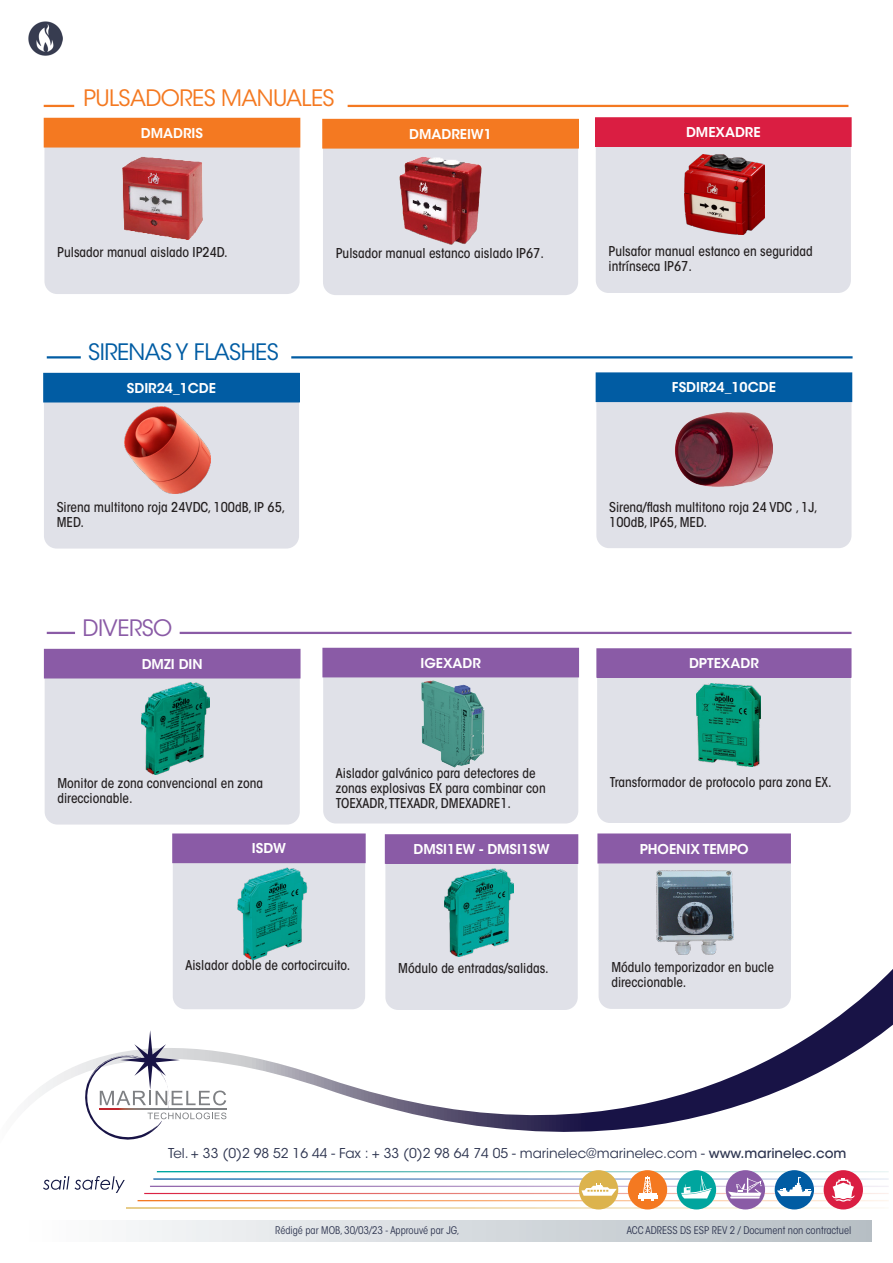
<style>
.page{position:relative;width:893px;height:1263px;background:#fff}
.page>*{position:absolute;margin:0;border:0;box-sizing:border-box;transform-origin:0 0}
.t1{font:22.5px "ITC Avant Garde Std";letter-spacing:-.025em;color:#f47921}
.t2{font:22.5px "ITC Avant Garde Std";letter-spacing:-.025em;color:#015ca3}
.t3{font:22.5px "ITC Avant Garde Std";letter-spacing:-.025em;color:#8a5ba6}
.Style_de_paragraphe{font:500 condensed 13.5px/15px "ITC Avant Garde Std";color:#231f20}
.t4{font:600 13.5px "ITC Avant Garde Std";color:#fff}
.t5{font:13.5px "ITC Avant Garde Std";color:#2f3651}
.t6{font:condensed 10.5px "ITC Avant Garde Std";color:#2f3651}
.s1{font-weight:500}
</style>
<div class="page">
<svg style="left:35px;top:990px;width:858px;height:220px"></svg>
<svg style="left:43px;top:1176px;width:26px;height:14px"></svg>
<svg style="left:75px;top:1176px;width:50px;height:17px"></svg>
<img style="left:126px;top:1171px;width:763px;height:37px">
<div style="left:579px;top:1170px;width:39px;height:39px;background:#dcb34d;border-radius:50%"></div>
<svg style="left:581px;top:1183px;width:36px;height:13px"></svg>
<div style="left:824px;top:1170px;width:39px;height:39px;background:#da1e42;border-radius:50%"></div>
<svg style="left:832px;top:1178px;width:23px;height:23px"></svg>
<div style="left:775px;top:1170px;width:39px;height:39px;background:#015ca3;border-radius:50%"></div>
<svg style="left:777px;top:1177px;width:35px;height:19px"></svg>
<div style="left:677px;top:1170px;width:39px;height:39px;background:#00a59e;border-radius:50%"></div>
<svg style="left:681px;top:1176px;width:31px;height:22px"></svg>
<div style="left:628px;top:1170px;width:39px;height:39px;background:#f47921;border-radius:50%"></div>
<div style="left:639px;top:1193px;width:17px;height:5px;background:#fff"></div>
<hr style="left:638px;top:1195px;width:19px;height:3px;background:#fff">
<svg style="left:641px;top:1176px;width:13px;height:25px"></svg>
<div style="left:726px;top:1170px;width:39px;height:39px;background:#8a5ba6;border-radius:50%"></div>
<svg style="left:728px;top:1178px;width:34px;height:20px"></svg>
<div style="left:22px;top:1220px;width:850px;height:22px;background:linear-gradient(to right,#fdfdfe,#b5bdc3)"></div>
<svg style="left:83px;top:1030px;width:143px;height:109px"></svg>
<svg style="left:100px;top:1108px;width:126px;height:1px"></svg>
<hr style="left:47px;top:356px;width:34px;height:2px;background:#015ca3">
<hr style="left:291px;top:356px;width:562px;height:2px;background:#015ca3">
<img style="left:29px;top:21px;width:34px;height:34px">
<hr style="left:47px;top:632px;width:28px;height:2px;background:#8a5ba6">
<hr style="left:180px;top:632px;width:671px;height:2px;background:#8a5ba6">
<div style="left:44px;top:402px;width:255px;height:147px;background:#e0e1e8"></div>
<div style="left:44px;top:374px;width:255px;height:28px;background:#015ca3"></div>
<div style="left:43px;top:373px;width:257px;height:29px;border:2px solid #015ca3"></div>
<div style="left:596px;top:402px;width:255px;height:146px;background:#e0e1e8"></div>
<div style="left:596px;top:373px;width:255px;height:28px;background:#015ca3"></div>
<div style="left:596px;top:372px;width:256px;height:30px;border:2px solid #015ca3"></div>
<div style="left:45px;top:678px;width:255px;height:146px;background:#e0e1e8"></div>
<div style="left:45px;top:649px;width:255px;height:29px;background:#8a5ba6"></div>
<div style="left:597px;top:678px;width:254px;height:145px;background:#e0e1e8"></div>
<div style="left:597px;top:649px;width:254px;height:28px;background:#8a5ba6"></div>
<div style="left:596px;top:648px;width:255px;height:30px;border:2px solid #8a5ba6"></div>
<div style="left:323px;top:677px;width:255px;height:146px;background:#e0e1e8"></div>
<div style="left:323px;top:648px;width:255px;height:29px;background:#8a5ba6"></div>
<div style="left:173px;top:863px;width:192px;height:146px;background:#e0e1e8"></div>
<div style="left:173px;top:834px;width:192px;height:28px;background:#8a5ba6"></div>
<div style="left:172px;top:833px;width:194px;height:30px;border:2px solid #8a5ba6"></div>
<div style="left:599px;top:864px;width:192px;height:145px;background:#e0e1e8"></div>
<div style="left:598px;top:834px;width:192px;height:29px;background:#8a5ba6"></div>
<div style="left:597px;top:833px;width:194px;height:30px;border:2px solid #8a5ba6"></div>
<img style="left:141px;top:683px;width:68px;height:91px">
<img style="left:412px;top:679px;width:81px;height:89px">
<img style="left:696px;top:684px;width:64px;height:83px">
<img style="left:236px;top:867px;width:72px;height:94px">
<img style="left:657px;top:871px;width:76px;height:84px">
<hr style="left:44px;top:105px;width:30px;height:2px;background:#f47921">
<hr style="left:348px;top:105px;width:500px;height:2px;background:#f47921">
<div style="left:44px;top:148px;width:256px;height:146px;background:#e0e1e8"></div>
<div style="left:44px;top:118px;width:256px;height:29px;background:#f47921"></div>
<div style="left:44px;top:118px;width:256px;height:30px;border:2px solid #f47921"></div>
<div style="left:323px;top:149px;width:255px;height:146px;background:#e0e1e8"></div>
<div style="left:323px;top:120px;width:255px;height:28px;background:#f47921"></div>
<div style="left:322px;top:119px;width:257px;height:30px;border:2px solid #f47921"></div>
<div style="left:596px;top:147px;width:255px;height:146px;background:#e0e1e8"></div>
<div style="left:596px;top:118px;width:255px;height:28px;background:#da1e42"></div>
<div style="left:595px;top:117px;width:257px;height:30px;border:2px solid #da1e42"></div>
<img style="left:685px;top:154px;width:79px;height:81px">
<div style="left:385px;top:864px;width:193px;height:146px;background:#e0e1e8"></div>
<div style="left:386px;top:835px;width:192px;height:28px;background:#8a5ba6"></div>
<div style="left:385px;top:834px;width:193px;height:30px;border:2px solid #8a5ba6"></div>
<img style="left:445px;top:868px;width:68px;height:89px">
<img style="left:124px;top:406px;width:87px;height:87px">
<img style="left:670px;top:399px;width:108px;height:104px">
<img style="left:122px;top:157px;width:80px;height:83px">
<img style="left:400px;top:157px;width:81px;height:88px">
<p class="t1" style="left:83px;top:84px;width:253px">PULSADORES MANUALES</p>
<p class="t4" style="left:141px;top:124px;width:64px">DMADRIS</p>
<p class="t4" style="left:409px;top:125px;width:84px">DMADREIW1</p>
<p class="t4" style="left:686px;top:124px;width:76px">DMEXADRE</p>
<p class="Style_de_paragraphe" style="left:57px;top:245px;width:172px">Pulsador manual aislado IP24D.</p>
<p class="Style_de_paragraphe" style="left:336px;top:246px;width:210px">Pulsador manual estanco aislado IP67.</p>
<p class="Style_de_paragraphe" style="left:608px;top:244px;width:206px">Pulsafor manual estanco en seguridad intrínseca IP67.</p>
<p class="t2" style="left:88px;top:338px;width:192px">SIRENAS Y FLASHES</p>
<p class="t4" style="left:127px;top:379px;width:91px">SDIR24_1CDE</p>
<p class="t4" style="left:672px;top:379px;width:105px">FSDIR24_10CDE</p>
<p class="Style_de_paragraphe" style="left:57px;top:499px;width:230px">Sirena multitono roja 24VDC, 100dB, IP 65,<br>MED.</p>
<p class="Style_de_paragraphe" style="left:609px;top:499px;width:210px">Sirena/flash multitono roja 24 VDC , 1J,<br>100dB, IP65, MED.</p>
<p class="t3" style="left:82px;top:615px;width:91px">DIVERSO</p>
<p class="t4" style="left:142px;top:655px;width:62px">DMZI DIN</p>
<p class="t4" style="left:420px;top:654px;width:62px">IGEXADR</p>
<p class="t4" style="left:689px;top:654px;width:71px">DPTEXADR</p>
<p class="Style_de_paragraphe" style="left:57px;top:775px;width:207px">Monitor de zona convencional en zona direccionable.</p>
<p class="Style_de_paragraphe" style="left:336px;top:766px;width:211px">Aislador galvánico para detectores de zonas explosivas EX para combinar con<br>TOEXADR, TTEXADR, DMEXADRE1.</p>
<p class="Style_de_paragraphe" style="left:610px;top:775px;width:223px">Transformador de protocolo para zona EX.</p>
<p class="t4" style="left:252px;top:840px;width:35px">ISDW</p>
<p class="t4" style="left:413px;top:840px;width:138px">DMSI1EW - DMSI1SW</p>
<p class="t4" style="left:640px;top:840px;width:111px">PHOENIX TEMPO</p>
<p class="Style_de_paragraphe" style="left:186px;top:958px;width:166px">Aislador doble de cortocircuito.</p>
<p class="Style_de_paragraphe" style="left:398px;top:961px;width:152px">Módulo de entradas/salidas.</p>
<p class="Style_de_paragraphe" style="left:611px;top:959px;width:164px">Módulo temporizador en bucle direccionable.</p>
<p class="t5" style="left:168px;top:1145px;width:680px">Tel. + 33 (0)2 98 52 16 44 - Fax : + 33 (0)2 98 64 74 05 - marinelec@marinelec.com - <span class="s1">www.marinelec.com</span></p>
<p class="t6" style="left:275px;top:1223px;width:186px">Rédigé par MOB, 30/03/23 - Approuvé par JG,</p>
<p class="t6" style="left:627px;top:1223px;width:226px">ACC ADRESS DS ESP REV 2 / Document non contractuel</p>
</div>
